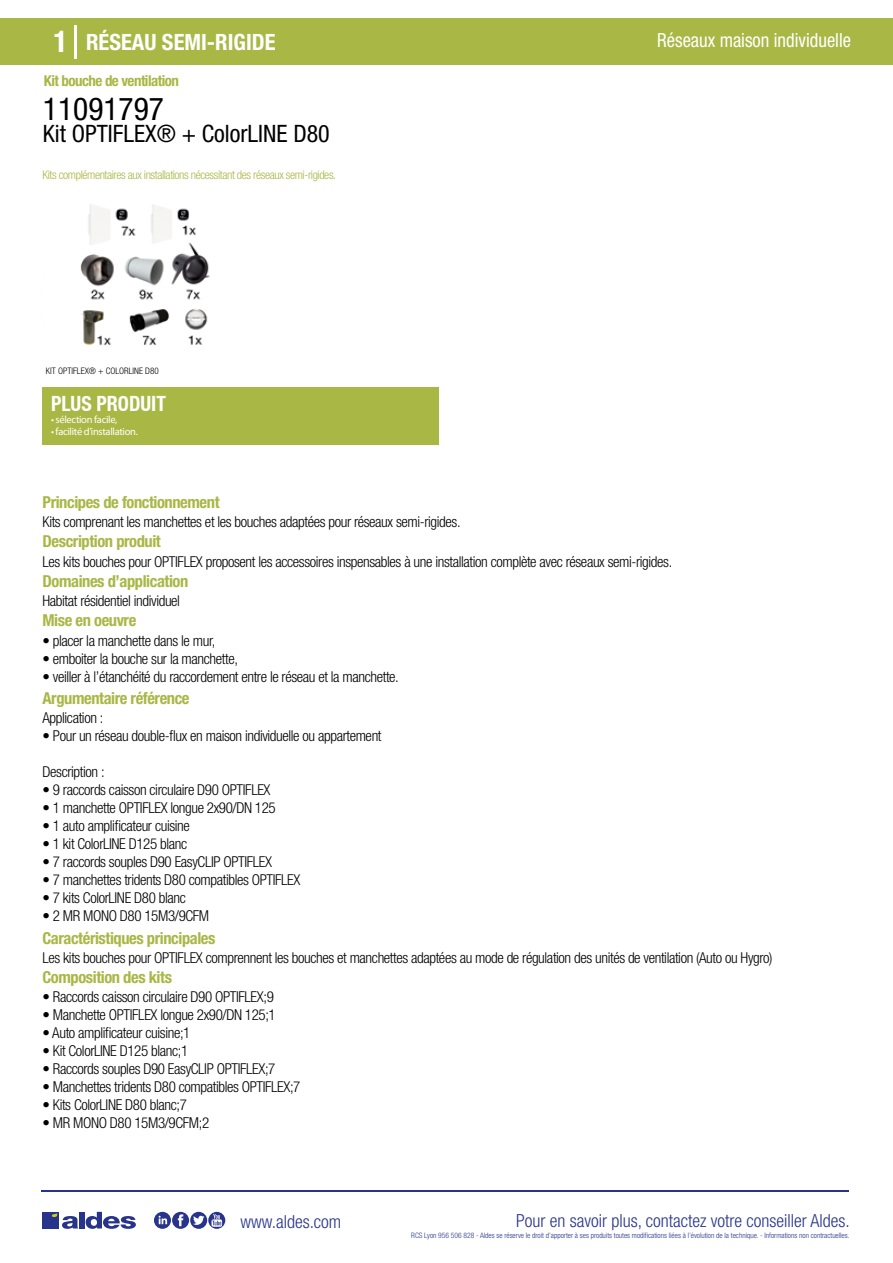
<style>
.page{position:relative;width:893px;height:1263px;background:#fff}
.page>*{position:absolute;margin:0;border:0;box-sizing:border-box;transform-origin:0 0}
.t1{font:condensed 31.5px "Helvetica Neue LT Std";color:#000}
.t2{font:condensed 24px "Helvetica Neue LT Std";color:#000}
.t3{font:700 condensed 22.5px "Helvetica Neue LT Std";color:#fff}
.t4{font:700 condensed 21px "Helvetica Neue";color:#fff;scale:.95 1}
.t5{font:condensed 19.5px "Helvetica Neue LT Std";color:#fff;scale:.95 1}
.t6{font:300 condensed 18px "Helvetica Neue";color:#28348b}
.t7{font:700 condensed 16.5px "Helvetica Neue LT Std";letter-spacing:-.025em;color:#a9b745}
.t8{font:300 condensed 15px "Helvetica Neue LT Std";letter-spacing:-.025em;color:#000}
.t9{font:700 condensed 15px "Helvetica Neue LT Std";letter-spacing:-.035em;color:#a9b745}
.t10{font:300 condensed 12px "Helvetica Neue LT Std";letter-spacing:-.035em;color:#a9b745}
.t11{font:10.5px "Myriad Pro";letter-spacing:-.03em;color:#fff}
.t12{font:300 condensed 9px "Helvetica Neue";color:#000}
.t13{font:300 condensed 7.5px "Helvetica Neue";color:#28348b}
.s1{font-size:30px}
</style>
<div class="page">
<div style="left:0;top:18px;width:893px;height:46px;background:#a9b745"></div>
<div style="left:43px;top:387px;width:396px;height:57px;background:#a9b745"></div>
<hr style="left:74px;top:25px;width:2px;height:33px;background:#fff">
<img style="left:80px;top:204px;width:130px;height:142px">
<hr style="left:41px;top:1190px;width:808px;height:1px;background:#28348b">
<svg style="left:154px;top:1212px;width:71px;height:17px"></svg>
<div style="left:42px;top:1212px;width:17px;height:16px;background:#28348b"></div>
<div style="left:79px;top:1212px;width:5px;height:16px;background:#28348b"></div>
<svg style="left:86px;top:1212px;width:50px;height:17px"></svg>
<svg style="left:52px;top:1213px;width:26px;height:16px"></svg>
<h3 class="t3" style="left:54px;top:28px;width:224px"><span class="s1">1</span> RÉSEAU SEMI-RIGIDE</h3>
<h3 class="t5" style="left:657px;top:29px;width:205px">Réseaux maison individuelle</h3>
<p class="t9" style="left:44px;top:71px;width:137px">Kit bouche de ventilation</p>
<h1 class="t1" style="left:43px;top:91px;width:122px">11091797</h1>
<h2 class="t2" style="left:43px;top:120px;width:288px">Kit OPTIFLEX® + ColorLINE D80</h2>
<p class="t10" style="left:43px;top:167px;width:295px">Kits complémentaires aux installations nécessitant des réseaux semi-rigides.</p>
<p class="t12" style="left:46px;top:365px;width:114px">KIT OPTIFLEX® + COLORLINE D80</p>
<p class="t12" style="left:50px;top:365px;width:89px">it Hygro Extraction Sanitaire</p>
<h3 class="t4" style="left:51px;top:391px;width:122px">PLUS PRODUIT</h3>
<p class="t11" style="left:51px;top:413px;width:68px">• sélection facile,</p>
<p class="t11" style="left:51px;top:425px;width:88px">• facilité d’installation.</p>
<p class="t7" style="left:43px;top:492px;width:179px">Principes de fonctionnement</p>
<p class="t7" style="left:43px;top:531px;width:120px">Description produit</p>
<p class="t7" style="left:43px;top:571px;width:147px">Domaines d’application</p>
<p class="t7" style="left:43px;top:610px;width:95px">Mise en oeuvre</p>
<p class="t8" style="left:43px;top:513px;width:420px">Kits comprenant les manchettes et les bouches adaptées pour réseaux semi-rigides.</p>
<p class="t8" style="left:43px;top:553px;width:631px">Les kits bouches pour OPTIFLEX proposent les accessoires inspensables à une installation complète avec réseaux semi-rigides.</p>
<p class="t8" style="left:43px;top:592px;width:139px">Habitat résidentiel individuel</p>
<p class="t8" style="left:43px;top:632px;width:174px">• placer la manchette dans le mur,</p>
<p class="t8" style="left:43px;top:650px;width:197px">• emboiter la bouche sur la manchette,</p>
<p class="t8" style="left:43px;top:668px;width:358px">• veiller à l’étanchéité du raccordement entre le réseau et la manchette.</p>
<p class="t7" style="left:43px;top:688px;width:149px">Argumentaire référence</p>
<p class="t8" style="left:43px;top:709px;width:62px">Application :</p>
<p class="t8" style="left:43px;top:727px;width:341px">• Pour un réseau double-flux en maison individuelle ou appartement</p>
<p class="t8" style="left:43px;top:763px;width:64px">Description :</p>
<p class="t8" style="left:43px;top:781px;width:230px">• 9 raccords caisson circulaire D90 OPTIFLEX</p>
<p class="t8" style="left:43px;top:799px;width:235px">• 1 manchette OPTIFLEX longue 2x90/DN 125</p>
<p class="t8" style="left:43px;top:817px;width:149px">• 1 auto amplificateur cuisine</p>
<p class="t8" style="left:43px;top:835px;width:146px">• 1 kit ColorLINE D125 blanc</p>
<p class="t8" style="left:43px;top:853px;width:231px">• 7 raccords souples D90 EasyCLIP OPTIFLEX</p>
<p class="t8" style="left:43px;top:871px;width:259px">• 7 manchettes tridents D80 compatibles OPTIFLEX</p>
<p class="t8" style="left:43px;top:889px;width:145px">• 7 kits ColorLINE D80 blanc</p>
<p class="t8" style="left:43px;top:907px;width:168px">• 2 MR MONO D80 15M3/9CFM</p>
<p class="t7" style="left:43px;top:928px;width:174px">Caractéristiques principales</p>
<p class="t8" style="left:43px;top:949px;width:732px">Les kits bouches pour OPTIFLEX comprennent les bouches et manchettes adaptées au mode de régulation des unités de ventilation (Auto ou Hygro)</p>
<p class="t7" style="left:43px;top:967px;width:131px">Composition des kits</p>
<p class="t8" style="left:43px;top:988px;width:233px">• Raccords caisson circulaire D90 OPTIFLEX;9</p>
<p class="t8" style="left:43px;top:1006px;width:235px">• Manchette OPTIFLEX longue 2x90/DN 125;1</p>
<p class="t8" style="left:43px;top:1024px;width:149px">• Auto amplificateur cuisine;1</p>
<p class="t8" style="left:43px;top:1042px;width:147px">• Kit ColorLINE D125 blanc;1</p>
<p class="t8" style="left:43px;top:1060px;width:234px">• Raccords souples D90 EasyCLIP OPTIFLEX;7</p>
<p class="t8" style="left:43px;top:1078px;width:259px">• Manchettes tridents D80 compatibles OPTIFLEX;7</p>
<p class="t8" style="left:43px;top:1096px;width:146px">• Kits ColorLINE D80 blanc;7</p>
<p class="t8" style="left:43px;top:1114px;width:168px">• MR MONO D80 15M3/9CFM;2</p>
<p class="t6" style="left:240px;top:1211px;width:102px">www.aldes.com</p>
<p class="t6" style="left:516px;top:1211px;width:335px">Pour en savoir plus, contactez votre conseiller Aldes.</p>
<p class="t13" style="left:411px;top:1230px;width:440px">RCS Lyon 956 506 828 - Aldes se réserve le droit d’apporter à ses produits toutes modifications liées à l’évolution de la technique. - Informations non contractuelles.</p>
</div>
